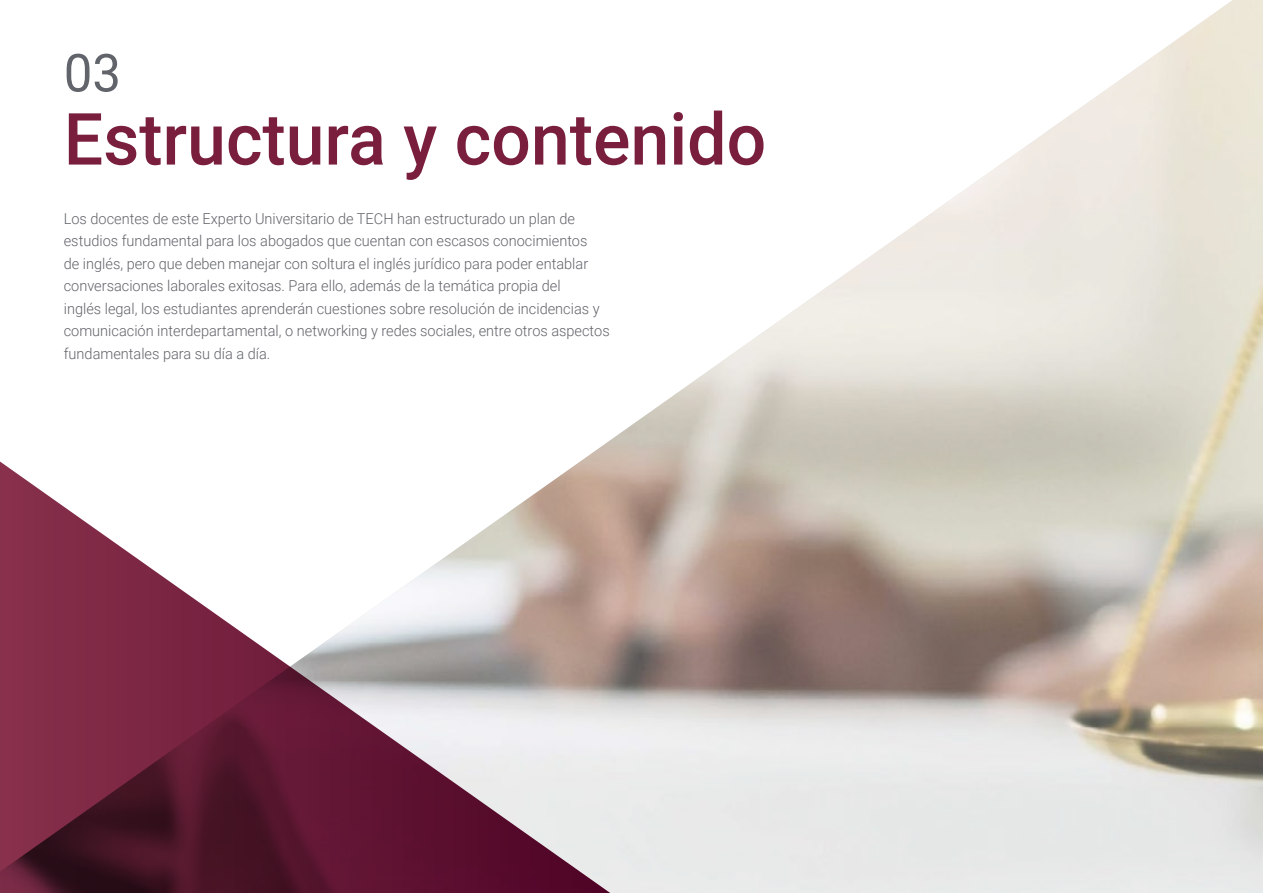
<style>
.page{position:relative;width:1263px;height:893px;background:#fff}
.page>*{position:absolute;margin:0;border:0;box-sizing:border-box;transform-origin:0 0}
.t1{font:500 72px "Roboto";color:#791e3c}
.t2{font:52.5px "Roboto";color:#61646a}
.t3{font:300 15px/22.5px "Roboto";color:#61646a}
</style>
<div class="page">
<img style="left:602px;top:0;width:661px;height:893px">
<svg style="left:0;top:446px;width:640px;height:447px"></svg>
<h2 class="t2" style="left:64px;top:36px;width:59px">03</h2>
<h1 class="t1" style="left:64px;top:89px;width:704px">Estructura y contenido</h1>
<p class="t3" style="left:64px;top:207px;width:547px">Los docentes de este Experto Universitario de TECH han estructurado un plan de estudios fundamental para los abogados que cuentan con escasos conocimientos<br>de inglés, pero que deben manejar con soltura el inglés jurídico para poder entablar conversaciones laborales exitosas. Para ello, además de la temática propia del<br>inglés legal, los estudiantes aprenderán cuestiones sobre resolución de incidencias y comunicación interdepartamental, o networking y redes sociales, entre otros aspectos fundamentales para su día a día.</p>
</div>
